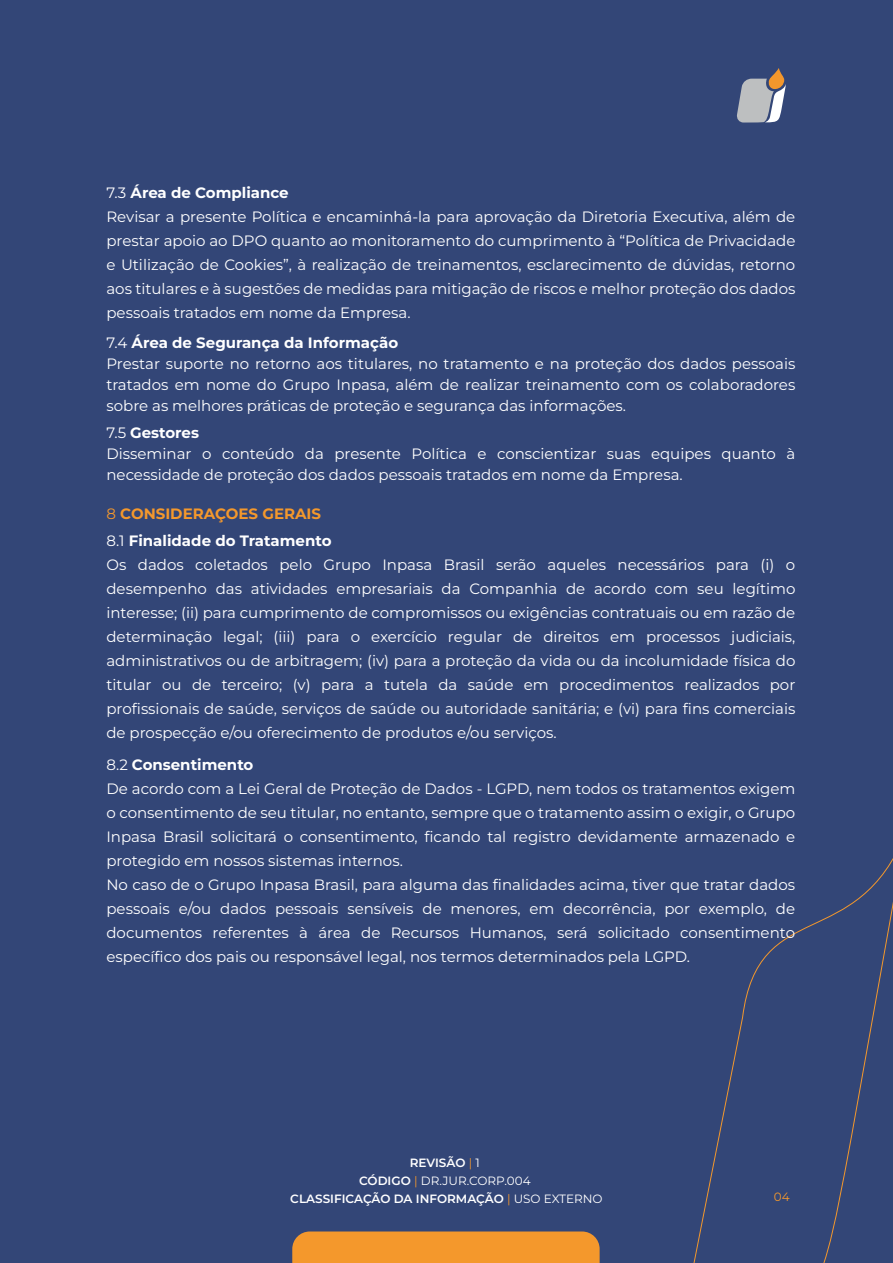
<style>
.page{position:relative;width:893px;height:1263px;background:#fff}
.page>*{position:absolute;margin:0;border:0;box-sizing:border-box;transform-origin:0 0}
.t1{font:15px/24px "Montserrat";color:#fff}
.t2{font:700 15px/27px "Montserrat";color:#fff}
.t3{font:600 12px/18px "Montserrat";color:#fff;text-align:center}
.t4{font:12px "Montserrat";color:#f4982c}
.s1{font-weight:700}
.s2{font-weight:400;color:#f4982c}
.s3{color:#f4982c}
.s4{font-weight:400}
</style>
<div class="page">
<div style="left:0;top:0;width:892px;height:1263px;background:#334677"></div>
<svg style="left:693px;top:860px;width:199px;height:402px"></svg>
<div style="left:292px;top:1231px;width:308px;height:31px;background:#f4982c"></div>
<svg style="left:737px;top:68px;width:49px;height:55px"></svg>
<p class="t1" style="left:106px;top:180px;width:690px">7.3 <span class="s1">Área de Compliance<br></span>Revisar a presente Política e encaminhá-la para aprovação da Diretoria Executiva, além de prestar apoio ao DPO quanto ao monitoramento do cumprimento à “Política de Privacidade e Utilização de Cookies”, à realização de treinamentos, esclarecimento de dúvidas, retorno aos titulares e à sugestões de medidas para mitigação de riscos e melhor proteção dos dados pessoais tratados em nome da Empresa.</p>
<p class="t1" style="left:106px;top:332px;width:690px;line-height:21px">7.4 <span class="s1">Área de Segurança da Informação<br></span>Prestar suporte no retorno aos titulares, no tratamento e na proteção dos dados pessoais tratados em nome do Grupo Inpasa, além de realizar treinamento com os colaboradores sobre as melhores práticas de proteção e segurança das informações.</p>
<p class="t1" style="left:106px;top:422px;width:690px;line-height:21px">7.5 <span class="s1">Gestores<br></span>Disseminar o conteúdo da presente Política e conscientizar suas equipes quanto à necessidade de proteção dos dados pessoais tratados em nome da Empresa.</p>
<p class="t2" style="left:106px;top:500px;width:227px"><span class="s2">8</span> <span class="s3">CONSIDERAÇOES GERAIS<br></span><span class="s4">8.1</span> Finalidade do Tratamento</p>
<p class="t1" style="left:106px;top:552px;width:690px;text-align:justify">Os dados coletados pelo Grupo Inpasa Brasil serão aqueles necessários para (i) o desempenho das atividades empresariais da Companhia de acordo com seu legítimo interesse; (ii) para cumprimento de compromissos ou exigências contratuais ou em razão de determinação legal; (iii) para o exercício regular de direitos em processos judiciais, administrativos ou de arbitragem; (iv) para a proteção da vida ou da incolumidade física do titular ou de terceiro; (v) para a tutela da saúde em procedimentos realizados por profissionais de saúde, serviços de saúde ou autoridade sanitária; e (vi) para fins comerciais de prospecção e/ou oferecimento de produtos e/ou serviços.</p>
<p class="t1" style="left:106px;top:752px;width:690px">8.2 <span class="s1">Consentimento<br></span>De acordo com a Lei Geral de Proteção de Dados - LGPD, nem todos os tratamentos exigem o consentimento de seu titular, no entanto, sempre que o tratamento assim o exigir, o Grupo Inpasa Brasil solicitará o consentimento, ficando tal registro devidamente armazenado e protegido em nossos sistemas internos.<br>No caso de o Grupo Inpasa Brasil, para alguma das finalidades acima, tiver que tratar dados pessoais e/ou dados pessoais sensíveis de menores, em decorrência, por exemplo, de documentos referentes à área de Recursos Humanos, será solicitado consentimento específico dos pais ou responsável legal, nos termos determinados pela LGPD.</p>
<p class="t3" style="left:290px;top:1153px;width:314px">REVISÃO <span class="s2">|</span> <span class="s4">1<br></span>CÓDIGO <span class="s2">|</span> <span class="s4">DR.JUR.CORP.004<br></span>CLASSIFICAÇÃO DA INFORMAÇÃO <span class="s2">|</span> <span class="s4">USO EXTERNO</span></p>
<p class="t4" style="left:774px;top:1188px;width:17px">04</p>
</div>
